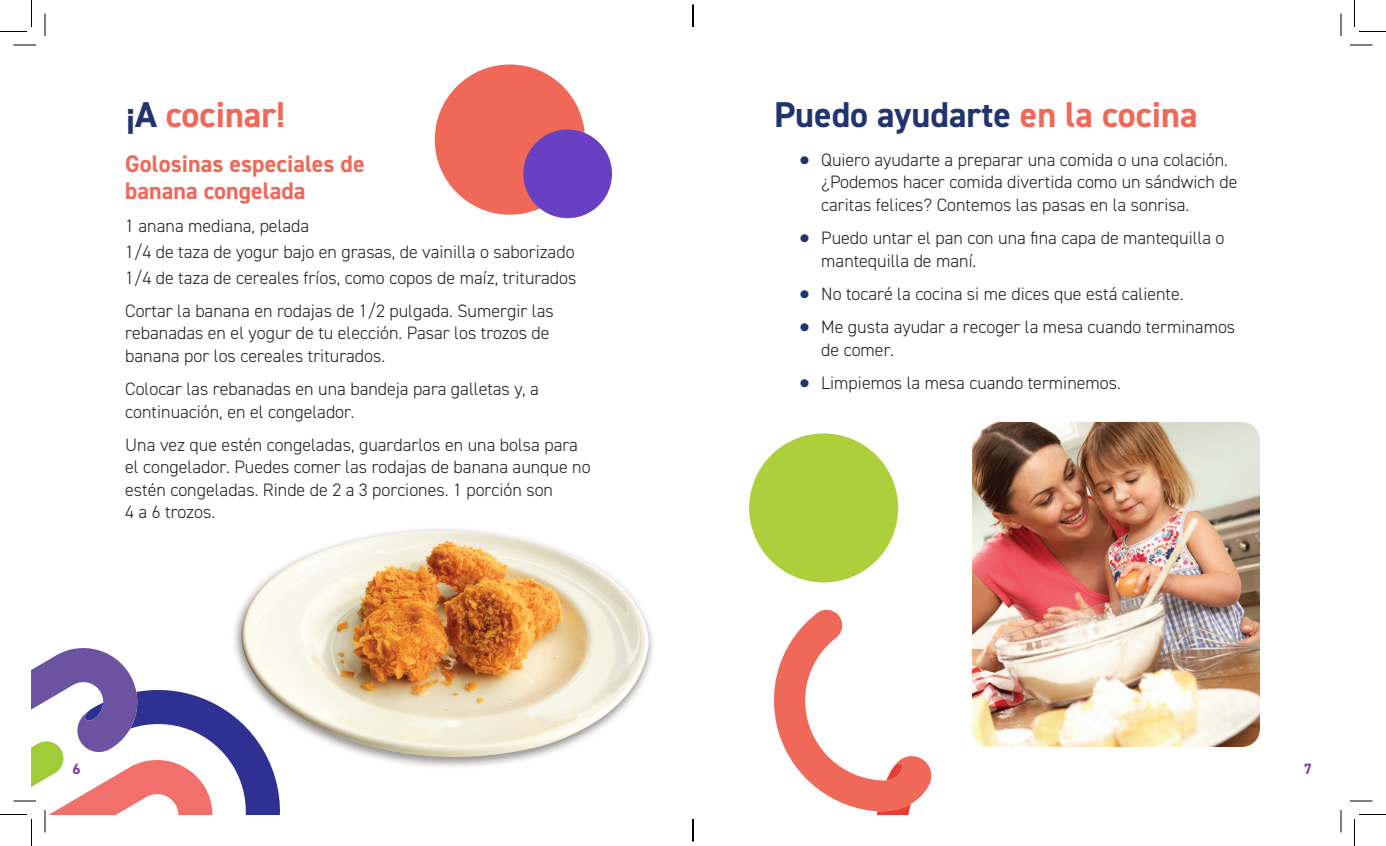
<style>
.page{position:relative;width:1386px;height:846px;background:#fff}
.page>*{position:absolute;margin:0;border:0;box-sizing:border-box;transform-origin:0 0}
.t1{font:700 36px "DIN2014";color:#22346f}
.t2{font:700 36px "DIN2014";color:#f06857}
.t3{font:700 24px/27px "DIN2014";color:#f06857}
.t4{font:300 18px/22.5px "DIN2014";color:#231f20}
.t5{font:700 15px "DIN2014";color:#7c4099}
.s1{color:#22346f}
.s2{color:#f06857}
.s3{font-weight:700;font-size:34.5px;color:#22346f}
</style>
<div class="page">
<img style="left:241px;top:529px;width:412px;height:238px">
<img style="left:972px;top:422px;width:288px;height:325px">
<div style="left:749px;top:433px;width:149px;height:149px;background:#aecf3c;border-radius:50%"></div>
<div style="left:435px;top:64px;width:150px;height:151px;background:#f06857;border-radius:50%"></div>
<div style="left:523px;top:129px;width:89px;height:89px;background:#6940c2;border-radius:50%"></div>
<svg style="left:774px;top:608px;width:287px;height:206px"></svg>
<svg style="left:14px;top:45px;width:22px;height:1px"></svg>
<svg style="left:1350px;top:45px;width:22px;height:1px"></svg>
<svg style="left:1350px;top:801px;width:22px;height:1px"></svg>
<svg style="left:45px;top:14px;width:1px;height:22px"></svg>
<svg style="left:1341px;top:14px;width:1px;height:22px"></svg>
<svg style="left:1341px;top:810px;width:1px;height:22px"></svg>
<svg style="left:0;top:0;width:32px;height:32px"></svg>
<svg style="left:0;top:610px;width:282px;height:236px"></svg>
<svg style="left:1354px;top:0;width:32px;height:32px"></svg>
<svg style="left:1354px;top:814px;width:32px;height:32px"></svg>
<svg style="left:692px;top:4px;width:2px;height:23px"></svg>
<svg style="left:692px;top:819px;width:2px;height:23px"></svg>
<h1 class="t2" style="left:126px;top:91px;width:161px"><span class="s1">¡A</span> cocinar!</h1>
<h1 class="t1" style="left:774px;top:91px;width:425px">Puedo ayudarte <span class="s2">en la cocina</span></h1>
<p class="t4" style="left:821px;top:148px;width:418px;text-indent:-22px"><span class="s3">•</span> Quiero ayudarte a preparar una comida o una colación. ¿Podemos hacer comida divertida como un sándwich de caritas felices? Contemos las pasas en la sonrisa.</p>
<p class="t4" style="left:821px;top:227px;width:405px;text-indent:-22px"><span class="s3">•</span> Puedo untar el pan con una fina capa de mantequilla o mantequilla de maní.</p>
<p class="t4" style="left:800px;top:282px;width:385px"><span class="s3">•</span> No tocaré la cocina si me dices que está caliente.</p>
<p class="t4" style="left:821px;top:316px;width:416px;text-indent:-22px"><span class="s3">•</span> Me gusta ayudar a recoger la mesa cuando terminamos de comer.</p>
<p class="t4" style="left:800px;top:372px;width:323px"><span class="s3">•</span> Limpiemos la mesa cuando terminemos.</p>
<h2 class="t3" style="left:125px;top:150px;width:241px">Golosinas especiales de banana congelada</h2>
<p class="t4" style="left:125px;top:213px;width:453px;line-height:25.8px">1 anana mediana, pelada<br>1/4 de taza de yogur bajo en grasas, de vainilla o saborizado<br>1/4 de taza de cereales fríos, como copos de maíz, triturados</p>
<p class="t4" style="left:125px;top:299px;width:430px">Cortar la banana en rodajas de 1/2 pulgada. Sumergir las rebanadas en el yogur de tu elección. Pasar los trozos de banana por los cereales triturados.</p>
<p class="t4" style="left:125px;top:378px;width:415px">Colocar las rebanadas en una bandeja para galletas y, a continuación, en el congelador.</p>
<p class="t4" style="left:125px;top:434px;width:467px">Una vez que estén congeladas, guardarlos en una bolsa para el congelador. Puedes comer las rodajas de banana aunque no estén congeladas. Rinde de 2 a 3 porciones. 1 porción son<br>4 a 6 trozos.</p>
<p class="t5" style="left:72px;top:759px;width:10px">6</p>
<p class="t5" style="left:1304px;top:759px;width:10px">7</p>
</div>
